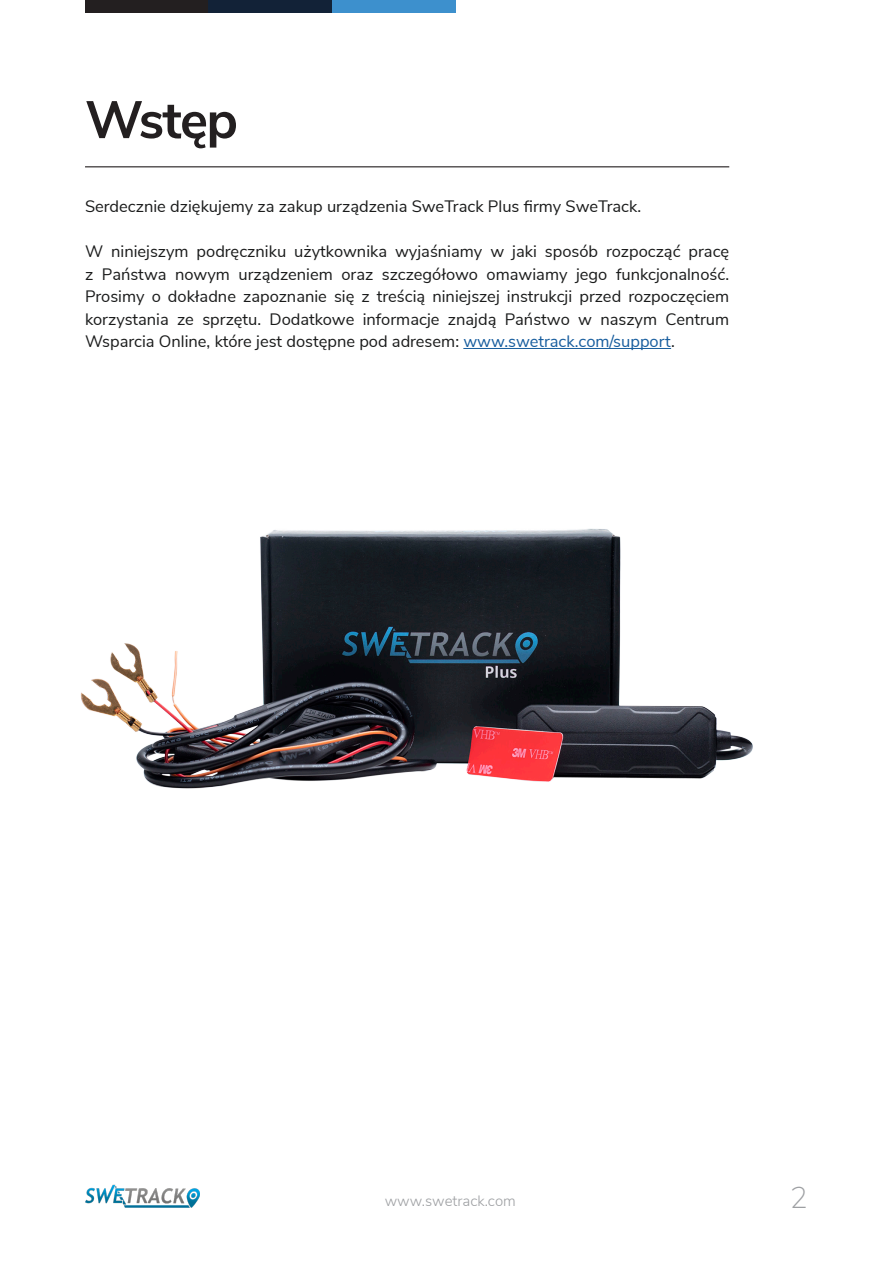
<style>
.page{position:relative;width:893px;height:1263px;background:#fff}
.page>*{position:absolute;margin:0;border:0;box-sizing:border-box;transform-origin:0 0}
.t1{font:700 52.5px "Nunito Sans";letter-spacing:-.035em;color:#231f20}
.t2{font:200 30px "Nunito Sans";color:#9d9fa2}
.t3{font:16.5px/22.5px "Nunito Sans";color:#1a1b1b;text-align:justify}
.t4{font:300 15px "Nunito Sans";color:#9d9fa2}
.s1{color:#175d9e}
</style>
<div class="page">
<div style="left:85px;top:0;width:124px;height:13px;background:#231f20"></div>
<div style="left:209px;top:0;width:123px;height:13px;background:#122237"></div>
<div style="left:332px;top:0;width:123px;height:13px;background:#3d90cd"></div>
<img style="left:85px;top:1184px;width:115px;height:24px">
<hr style="left:85px;top:166px;width:644px;height:1px;background:#231f20">
<hr style="left:463px;top:348px;width:208px;height:1px;background:#175d9e">
<img style="left:81px;top:528px;width:672px;height:261px">
<p class="t1" style="left:85px;top:81px;width:154px">Wstęp</p>
<p class="t3" style="left:85px;top:194px;width:558px">Serdecznie dziękujemy za zakup urządzenia SweTrack Plus firmy SweTrack.</p>
<p class="t3" style="left:85px;top:239px;width:646px">W niniejszym podręczniku użytkownika wyjaśniamy w jaki sposób rozpocząć pracę z Państwa nowym urządzeniem oraz szczegółowo omawiamy jego funkcjonalność.<br>Prosimy o dokładne zapoznanie się z treścią niniejszej instrukcji przed rozpoczęciem korzystania ze sprzętu. Dodatkowe informacje znajdą Państwo w naszym Centrum Wsparcia Online, które jest dostępne pod adresem: <span class="s1">www.swetrack.com/support</span>.</p>
<p class="t4" style="left:385px;top:1190px;width:133px">www.swetrack.com</p>
<h2 class="t2" style="left:790px;top:1176px;width:19px">2</h2>
</div>
